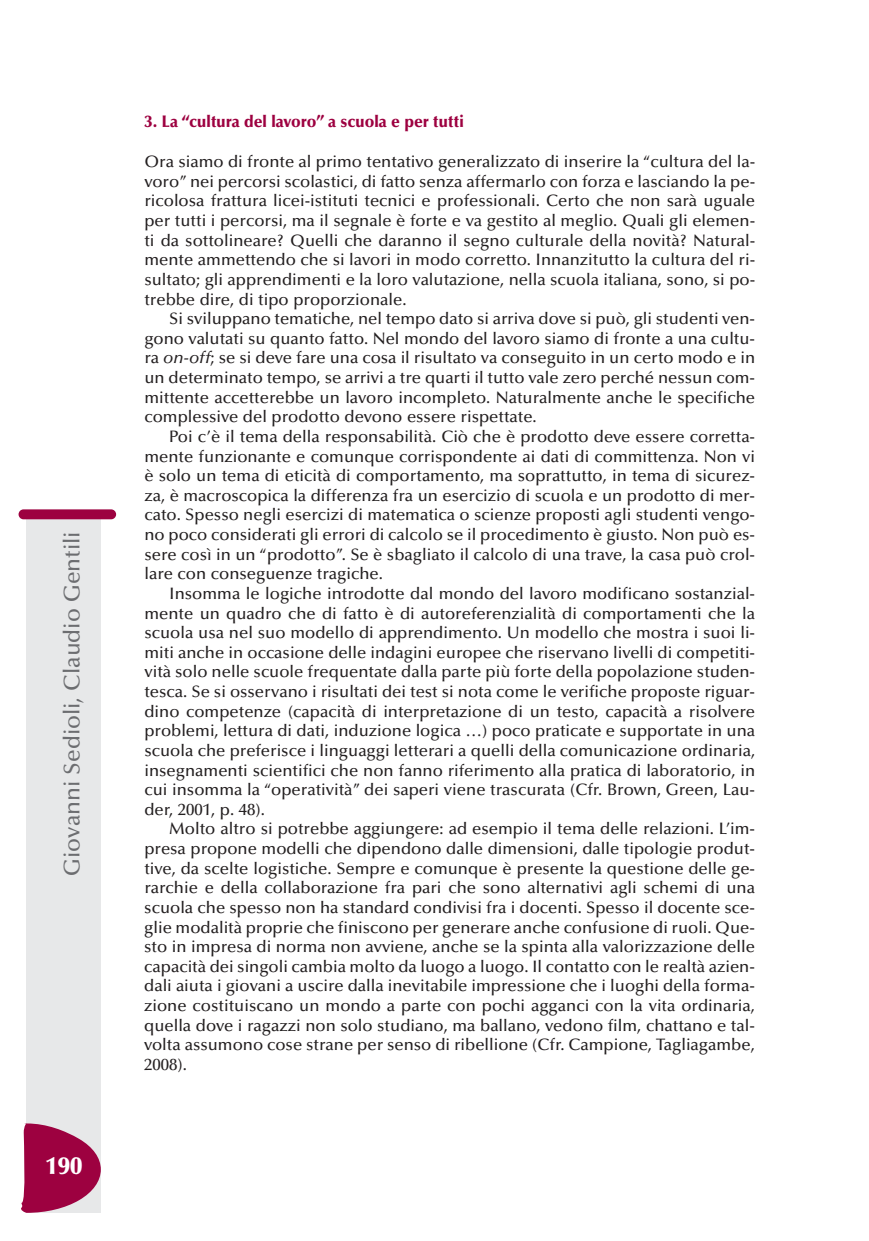
<style>
.page{position:relative;width:869px;height:1241px;background:#fff}
.page>*{position:absolute;margin:0;border:0;box-sizing:border-box;transform-origin:0 0}
.t1{font:900 24.5px "Optima";color:#fff}
.t2{font:500 22.75px "Optima";color:#6c6d70}
.t3{font:500 16.62px/19.6px "Optima";color:#231f20;text-align:justify}
.t4{font:900 16.62px "Optima";color:#9d0140;scale:.95 1}
.s1{font-style:italic}
</style>
<div class="page">
<div style="left:27px;top:517px;width:74px;height:695px;background:#e7e8e9"></div>
<div style="left:19px;top:509px;width:97px;height:10px;background:#9d0140;border-radius:5px"></div>
<svg style="left:21px;top:1122px;width:80px;height:90px"></svg>
<h2 class="t2" style="left:63px;top:875px;width:346px;rotate:-90deg">Giovanni Sedioli, Claudio Gentili</h2>
<h1 class="t1" style="left:45px;top:1155px;width:38px">190</h1>
<p class="t4" style="left:144px;top:115px;width:337px">3. La “cultura del lavoro” a scuola e per tutti</p>
<p class="t3" style="left:144px;top:153px;width:612px">Ora siamo di fronte al primo tentativo generalizzato di inserire la “cultura del la&shy;voro”nei percorsi scolastici, di fatto senza affermarlo con forza e lasciando la pe&shy;ricolosa frattura licei-istituti tecnici e professionali. Certo che non sarà uguale per tutti i percorsi, ma il segnale è forte e va gestito al meglio. Quali gli elemen&shy;ti da sottolineare? Quelli che daranno il segno culturale della novità? Natural&shy;mente ammettendo che si lavori in modo corretto. Innanzitutto la cultura del ri&shy;sultato; gli apprendimenti e la loro valutazione, nella scuola italiana, sono, si po&shy;trebbe dire, di tipo proporzionale.</p>
<p class="t3" style="left:144px;top:310px;width:612px;text-indent:25px">Si sviluppano tematiche, nel tempo dato si arriva dove si può, gli studenti ven&shy;gono valutati su quanto fatto. Nel mondo del lavoro siamo di fronte a una cultu&shy;ra <span class="s1">on-off</span>; se si deve fare una cosa il risultato va conseguito in un certo modo e in un determinato tempo, se arrivi a tre quarti il tutto vale zero perché nessun com&shy;mittente accetterebbe un lavoro incompleto. Naturalmente anche le specifiche complessive del prodotto devono essere rispettate.</p>
<p class="t3" style="left:144px;top:428px;width:612px;text-indent:25px">Poi c’è il tema della responsabilità. Ciò che è prodotto deve essere corretta&shy;mente funzionante e comunque corrispondente ai dati di committenza. Non vi è solo un tema di eticità di comportamento, ma soprattutto, in tema di sicurez&shy;za, è macroscopica la differenza fra un esercizio di scuola e un prodotto di mer&shy;cato. Spesso negli esercizi di matematica o scienze proposti agli studenti vengo&shy;no poco considerati gli errori di calcolo se il procedimento è giusto. Non può es&shy;sere così in un “prodotto”. Se è sbagliato il calcolo di una trave, la casa può crol&shy;lare con conseguenze tragiche.</p>
<p class="t3" style="left:144px;top:585px;width:612px;text-indent:25px">Insomma le logiche introdotte dal mondo del lavoro modificano sostanzial&shy;mente un quadro che di fatto è di autoreferenzialità di comportamenti che la scuola usa nel suo modello di apprendimento. Un modello che mostra i suoi li&shy;miti anche in occasione delle indagini europee che riservano livelli di competiti&shy;vità solo nelle scuole frequentate dalla parte più forte della popolazione studen&shy;tesca. Se si osservano i risultati dei test si nota come le verifiche proposte riguar&shy;dino competenze (capacità di interpretazione di un testo, capacità a risolvere problemi, lettura di dati, induzione logica …) poco praticate e supportate in una scuola che preferisce i linguaggi letterari a quelli della comunicazione ordinaria, insegnamenti scientifici che non fanno riferimento alla pratica di laboratorio, in cui insomma la “operatività” dei saperi viene trascurata (Cfr. Brown, Green, Lau&shy;der, 2001, p. 48).</p>
<p class="t3" style="left:144px;top:820px;width:612px;text-indent:25px">Molto altro si potrebbe aggiungere: ad esempio il tema delle relazioni. L’im&shy;presa propone modelli che dipendono dalle dimensioni, dalle tipologie produt&shy;tive, da scelte logistiche. Sempre e comunque è presente la questione delle ge&shy;rarchie e della collaborazione fra pari che sono alternativi agli schemi di una scuola che spesso non ha standard condivisi fra i docenti. Spesso il docente sce&shy;glie modalità proprie che finiscono per generare anche confusione di ruoli. Que&shy;sto in impresa di norma non avviene, anche se la spinta alla valorizzazione delle capacità dei singoli cambia molto da luogo a luogo. Il contatto con le realtà azien&shy;dali aiuta i giovani a uscire dalla inevitabile impressione che i luoghi della forma&shy;zione costituiscano un mondo a parte con pochi agganci con la vita ordinaria, quella dove i ragazzi non solo studiano, ma ballano, vedono film, chattano e tal&shy;volta assumono cose strane per senso di ribellione (Cfr. Campione, Tagliagambe, 2008).</p>
</div>
